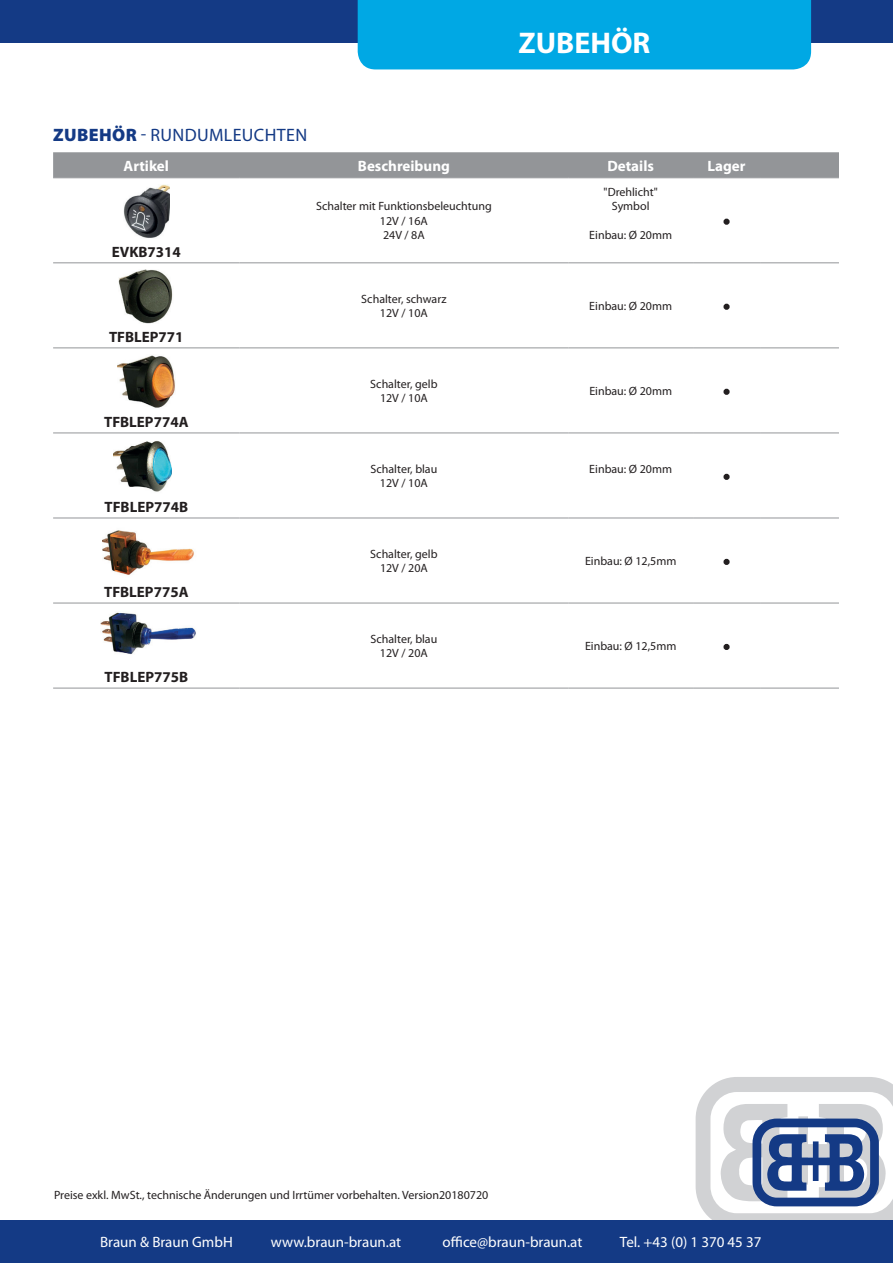
<style>
.page{position:relative;width:893px;height:1263px;background:#fff}
.page>*{position:absolute;margin:0;border:0;box-sizing:border-box;transform-origin:0 0}
.t1{font:700 30px "Myriad Pro";color:#fff}
.t2{font:18px "Myriad Pro";letter-spacing:.02em;color:#143a85}
.t3{font:15px "Myriad Pro";color:#fff}
.t4{font:700 15px "Myriad Pro";color:#231f20}
.t5{font:700 15px "Myriad Pro";color:#fff}
.t6{font:12px/14.4px "Myriad Pro";color:#231f20;text-align:center}
.s1{font-weight:900}
</style>
<div class="page">
<svg style="left:696px;top:1077px;width:197px;height:143px"></svg>
<div style="left:0;top:1220px;width:893px;height:43px;background:#143a85"></div>
<div style="left:0;top:0;width:893px;height:43px;background:#143a85"></div>
<div style="left:358px;top:0;width:453px;height:69px;background:#00a8e4"></div>
<div style="left:53px;top:152px;width:786px;height:25px;background:#939598"></div>
<svg style="left:53px;top:178px;width:186px;height:510px"></svg>
<svg style="left:239px;top:178px;width:600px;height:510px"></svg>
<hr style="left:53px;top:177px;width:186px;height:1px;background:#939598">
<hr style="left:239px;top:177px;width:329px;height:1px;background:#939598">
<hr style="left:568px;top:177px;width:125px;height:1px;background:#939598">
<hr style="left:693px;top:177px;width:67px;height:1px;background:#939598">
<hr style="left:760px;top:177px;width:79px;height:1px;background:#939598">
<hr style="left:53px;top:262px;width:186px;height:1px;background:#939598">
<hr style="left:239px;top:262px;width:329px;height:1px;background:#939598">
<hr style="left:568px;top:262px;width:125px;height:1px;background:#939598">
<hr style="left:693px;top:262px;width:67px;height:1px;background:#939598">
<hr style="left:760px;top:262px;width:79px;height:1px;background:#939598">
<hr style="left:53px;top:347px;width:186px;height:1px;background:#939598">
<hr style="left:239px;top:347px;width:329px;height:1px;background:#939598">
<hr style="left:568px;top:347px;width:125px;height:1px;background:#939598">
<hr style="left:693px;top:347px;width:67px;height:1px;background:#939598">
<hr style="left:760px;top:347px;width:79px;height:1px;background:#939598">
<hr style="left:53px;top:433px;width:186px;height:1px;background:#939598">
<hr style="left:239px;top:433px;width:329px;height:1px;background:#939598">
<hr style="left:568px;top:433px;width:125px;height:1px;background:#939598">
<hr style="left:693px;top:433px;width:67px;height:1px;background:#939598">
<hr style="left:760px;top:433px;width:79px;height:1px;background:#939598">
<hr style="left:53px;top:518px;width:186px;height:1px;background:#939598">
<hr style="left:239px;top:518px;width:329px;height:1px;background:#939598">
<hr style="left:568px;top:518px;width:125px;height:1px;background:#939598">
<hr style="left:693px;top:518px;width:67px;height:1px;background:#939598">
<hr style="left:760px;top:518px;width:79px;height:1px;background:#939598">
<hr style="left:53px;top:603px;width:186px;height:1px;background:#939598">
<hr style="left:239px;top:603px;width:329px;height:1px;background:#939598">
<hr style="left:568px;top:603px;width:125px;height:1px;background:#939598">
<hr style="left:693px;top:603px;width:67px;height:1px;background:#939598">
<hr style="left:760px;top:603px;width:79px;height:1px;background:#939598">
<hr style="left:53px;top:688px;width:186px;height:1px;background:#939598">
<hr style="left:239px;top:688px;width:329px;height:1px;background:#939598">
<hr style="left:568px;top:688px;width:125px;height:1px;background:#939598">
<hr style="left:693px;top:688px;width:67px;height:1px;background:#939598">
<hr style="left:760px;top:688px;width:79px;height:1px;background:#939598">
<img style="left:123px;top:184px;width:47px;height:55px">
<div style="left:723px;top:219px;width:7px;height:6px;border:3px solid #231f20;border-radius:50%"></div>
<img style="left:119px;top:269px;width:55px;height:55px">
<div style="left:723px;top:304px;width:7px;height:6px;border:3px solid #231f20;border-radius:50%"></div>
<img style="left:118px;top:354px;width:57px;height:55px">
<div style="left:723px;top:389px;width:7px;height:6px;border:3px solid #231f20;border-radius:50%"></div>
<img style="left:113px;top:439px;width:59px;height:55px">
<div style="left:723px;top:474px;width:7px;height:6px;border:3px solid #231f20;border-radius:50%"></div>
<img style="left:103px;top:524px;width:93px;height:55px">
<div style="left:723px;top:559px;width:7px;height:6px;border:3px solid #231f20;border-radius:50%"></div>
<img style="left:101px;top:610px;width:95px;height:54px">
<div style="left:723px;top:644px;width:7px;height:6px;border:3px solid #231f20;border-radius:50%"></div>
<h2 class="t2" style="left:53px;top:124px;width:255px"><span class="s1">ZUBEHÖR</span> - RUNDUMLEUCHTEN</h2>
<h1 class="t1" style="left:518px;top:23px;width:133px">ZUBEHÖR</h1>
<p class="t5" style="left:124px;top:156px;width:47px">Artikel</p>
<p class="t5" style="left:358px;top:156px;width:94px">Beschreibung</p>
<p class="t5" style="left:607px;top:156px;width:48px">Details</p>
<p class="t5" style="left:707px;top:156px;width:40px">Lager</p>
<p class="t4" style="left:112px;top:242px;width:71px">EVKB7314</p>
<p class="t4" style="left:109px;top:327px;width:76px">TFBLEP771</p>
<p class="t4" style="left:104px;top:412px;width:86px">TFBLEP774A</p>
<p class="t4" style="left:104px;top:497px;width:85px">TFBLEP774B</p>
<p class="t4" style="left:104px;top:582px;width:86px">TFBLEP775A</p>
<p class="t4" style="left:104px;top:667px;width:85px">TFBLEP775B</p>
<p class="t6" style="left:316px;top:199px;width:177px">Schalter mit Funktionsbeleuchtung<br>12V / 16A<br>24V / 8A</p>
<p class="t6" style="left:604px;top:185px;width:56px">"Drehlicht"<br>Symbol</p>
<p class="t6" style="left:589px;top:228px;width:84px">Einbau: Ø 20mm</p>
<p class="t6" style="left:361px;top:291px;width:87px">Schalter, schwarz<br>12V / 10A</p>
<p class="t6" style="left:589px;top:298px;width:84px">Einbau: Ø 20mm</p>
<p class="t6" style="left:370px;top:376px;width:69px">Schalter, gelb<br>12V / 10A</p>
<p class="t6" style="left:589px;top:383px;width:84px">Einbau: Ø 20mm</p>
<p class="t6" style="left:370px;top:461px;width:68px">Schalter, blau<br>12V / 10A</p>
<p class="t6" style="left:589px;top:461px;width:84px">Einbau: Ø 20mm</p>
<p class="t6" style="left:370px;top:546px;width:69px">Schalter, gelb<br>12V / 20A</p>
<p class="t6" style="left:585px;top:554px;width:93px">Einbau: Ø 12,5mm</p>
<p class="t6" style="left:370px;top:631px;width:68px">Schalter, blau<br>12V / 20A</p>
<p class="t6" style="left:585px;top:639px;width:93px">Einbau: Ø 12,5mm</p>
<p class="t6" style="left:54px;top:1188px;width:436px">Preise exkl. MwSt., technische Änderungen und Irrtümer vorbehalten. Version20180720</p>
<p class="t3" style="left:100px;top:1232px;width:134px">Braun &amp; Braun GmbH</p>
<p class="t3" style="left:271px;top:1232px;width:132px">www.braun-braun.at</p>
<p class="t3" style="left:443px;top:1232px;width:141px">office@braun-braun.at</p>
<p class="t3" style="left:620px;top:1232px;width:143px">Tel. +43 (0) 1 370 45 37</p>
</div>
